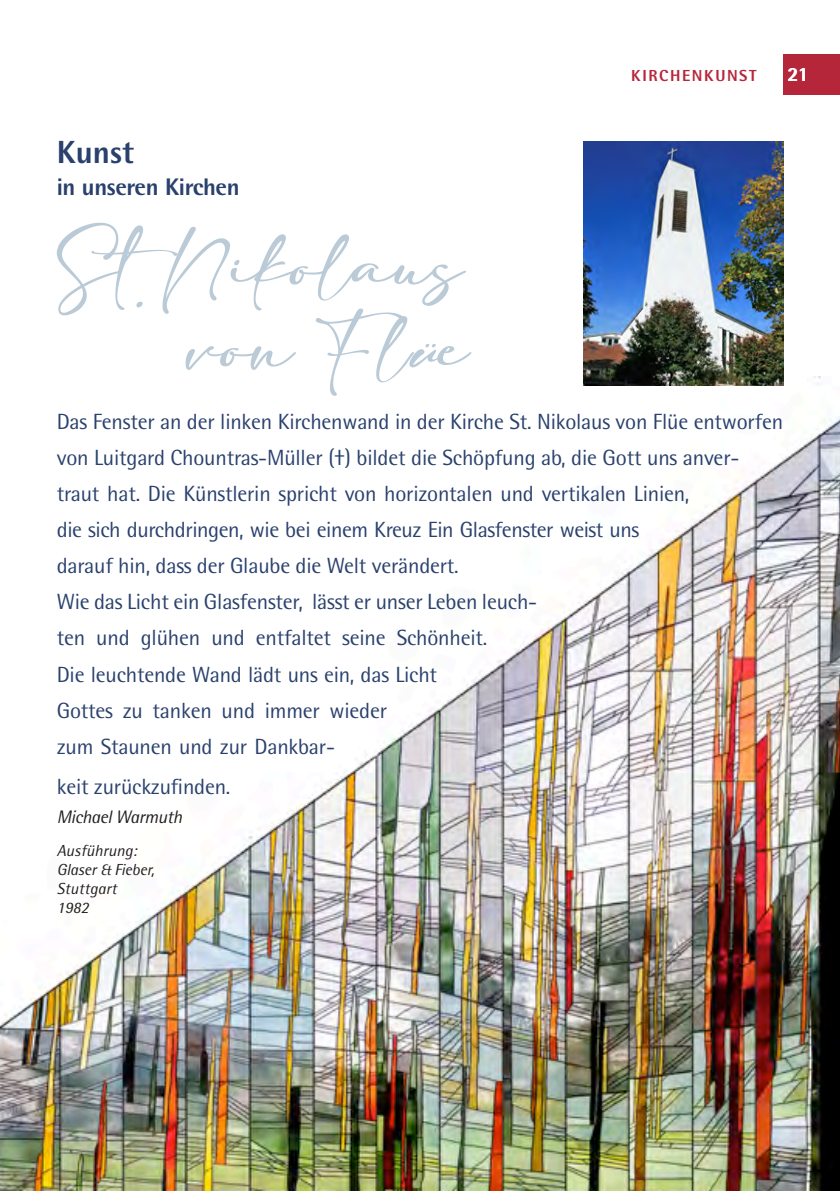
<style>
.page{position:relative;width:840px;height:1191px;background:#fff}
.page>*{position:absolute;margin:0;border:0;box-sizing:border-box;transform-origin:0 0}
.t1{font:47.6px/81.8px "valentine";letter-spacing:.01em;color:#bacbd7;text-align:right;scale:1.18 1}
.t2{font:800 32px "Rotis Semi Sans";color:#2a416d}
.t3{font:800 24px "Rotis Semi Sans";letter-spacing:-.015em;color:#2a416d}
.t4{font:22px/36px "Rotis Semi Sans";letter-spacing:-.01em;color:#2a416d}
.t5{font:800 20px "Rotis Semi Sans";color:#fff}
.t6{font:italic 18.2px "Rotis Semi Sans";letter-spacing:-.02em;color:#231f20}
.t7{font:italic 16px/19.2px "Rotis Semi Sans";color:#231f20}
.t8{font:800 16px "Rotis Semi Sans";letter-spacing:.1em;color:#b6263b}
.s1{font-family:"Risolla Calisto"}
</style>
<div class="page">
<div style="left:782px;top:54px;width:57px;height:41px;background:#b6263b"></div>
<img style="left:0;top:376px;width:839px;height:815px">
<img style="left:583px;top:142px;width:199px;height:244px">
<p class="t2" style="left:57px;top:131px;width:79px">Kunst</p>
<p class="t3" style="left:57px;top:171px;width:184px">in unseren Kirchen</p>
<p class="t1" style="left:57px;top:228px;width:350px">St<span class="s1">.</span> Nikolaus von Fl<span class="s1">ü</span>e</p>
<p class="t8" style="left:631px;top:65px;width:127px">KIRCHENKUNST</p>
<p class="t5" style="left:787px;top:61px;width:23px">21</p>
<p class="t4" style="left:57px;top:404px;width:727px">Das Fenster an der linken Kirchenwand in der Kirche St. Nikolaus von Flüe entworfen von Luitgard Chountras-Müller (†) bildet die Schöpfung ab, die Gott uns anver&shy;traut hat. Die Künstlerin spricht von horizontalen und vertikalen Linien,<br>die sich durchdringen, wie bei einem Kreuz Ein Glasfenster weist uns<br>darauf hin, dass der Glaube die Welt verändert.</p>
<p class="t4" style="left:57px;top:584px;width:481px">Wie das Licht ein Glasfenster, lässt er unser Leben leuch&shy;ten und glühen und entfaltet seine Schönheit.<br>Die leuchtende Wand lädt uns ein, das Licht<br>Gottes zu tanken und immer wieder<br>zum Staunen und zur Dankbar-</p>
<p class="t4" style="left:57px;top:768px;width:175px">keit zurückzufinden.</p>
<p class="t6" style="left:57px;top:806px;width:127px">Michael Warmuth</p>
<p class="t7" style="left:57px;top:840px;width:99px">Ausführung:<br>Glaser &amp; Fieber,<br>Stuttgart<br>1982</p>
</div>
